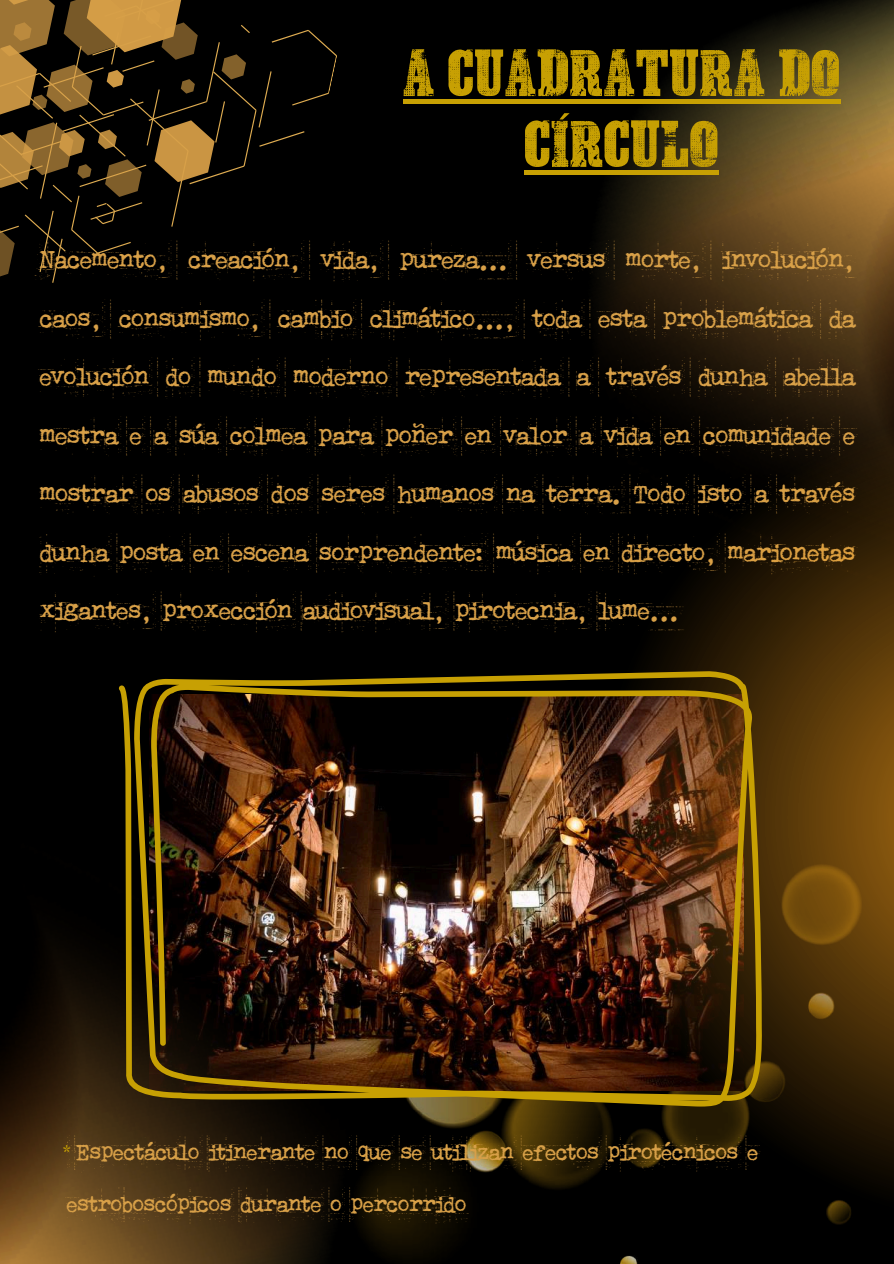
<style>
.page{position:relative;width:894px;height:1264px;background:#fff}
.page>*{position:absolute;margin:0;border:0;box-sizing:border-box;transform-origin:0 0}
.t1{font:51px/70.8px "Danger Zone Warning";color:#c7a003;text-align:center}
.t2{font:42px/58.5px "Punk Typewriter";color:#d8a048;text-align:justify}
.t3{font:37.5px/51.8px "Punk Typewriter";color:#d8a048}
.t4{font:21px "Furius Title";color:#c7a003}
</style>
<div class="page">
<div style="left:0;top:0;width:893px;height:1263px;background:#000"></div>
<img style="left:599px;top:0;width:294px;height:370px">
<img style="left:446px;top:1106px;width:113px;height:135px">
<img style="left:0;top:946px;width:446px;height:317px">
<svg style="left:0;top:0;width:337px;height:283px"></svg>
<svg style="left:559px;top:370px;width:334px;height:893px"></svg>
<div style="left:403px;top:99px;width:437px;height:5px;background:#c7a003"></div>
<div style="left:524px;top:170px;width:195px;height:5px;background:#c7a003"></div>
<svg style="left:560px;top:113px;width:9px;height:6px"></svg>
<img style="left:119px;top:671px;width:643px;height:435px">
<p class="t1" style="left:403px;top:44px;width:439px">A CUADRATURA DO<br>CIRCULO</p>
<p class="t2" style="left:40px;top:231px;width:816px">Nacemento, creación, vida, pureza... versus morte, involución, caos, consumismo, cambio climático..., toda esta problemática da evolución do mundo moderno representada a través dunha abella mestra e a súa colmea para poñer en valor a vida en comunidade e mostrar os abusos dos seres humanos na terra. Todo isto a través dunha posta en escena sorprendente: música en directo, marionetas xigantes, proxección audiovisual, pirotecnia, lume...</p>
<p class="t3" style="left:67px;top:1127px;width:692px">Espectáculo itinerante no que se utilizan efectos pirotécnicos e estroboscópicos durante o percorrido</p>
<p class="t4" style="left:62px;top:1139px;width:12px">*</p>
</div>
